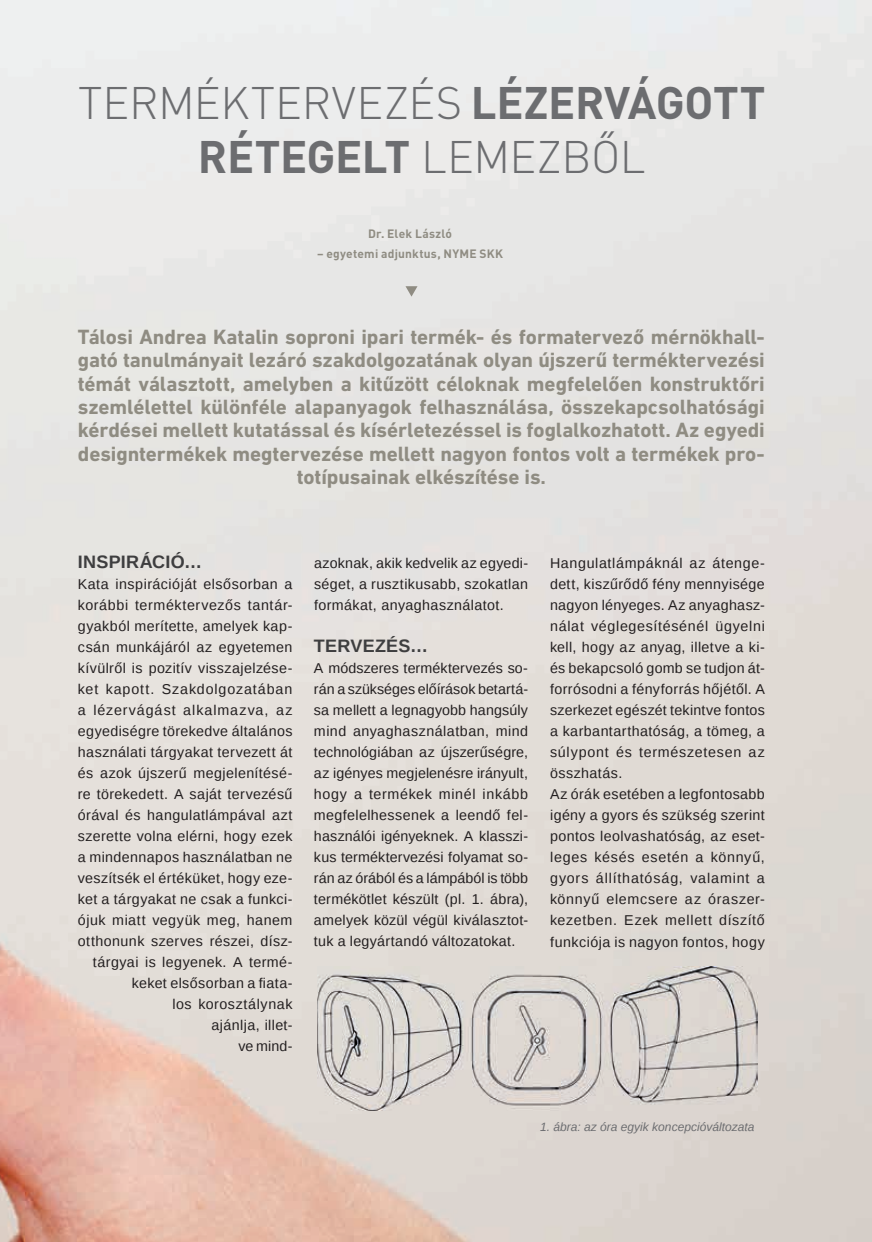
<style>
.page{position:relative;width:872px;height:1242px;background:#fff}
.page>*{position:absolute;margin:0;border:0;box-sizing:border-box;transform-origin:0 0}
.t1{font:300 45px/54px "DIN Pro";letter-spacing:.005em;color:#6c6d70;text-align:center}
.t2{font:700 21px/23.4px "DIN Next LT Pro";letter-spacing:-.005em;color:#8f8c82;text-align:center}
.t3{font:700 18px "Liberation Sans";letter-spacing:.015em;color:#3e3e3f}
.t4{font:14.25px/21px "Liberation Sans";letter-spacing:.03em;color:#231f20;text-align:justify}
.t5{font:700 12px "DIN Pro";letter-spacing:.02em;color:#8f8c82}
.t6{font:italic 12px "Liberation Sans";color:#6c6d70}
.s1{font-weight:700}
</style>
<div class="page">
<img style="left:0;top:0;width:872px;height:1242px">
<svg style="left:405px;top:286px;width:12px;height:11px"></svg>
<img style="left:317px;top:966px;width:440px;height:144px">
<h1 class="t1" style="left:78px;top:74px;width:689px">TERMÉKTERVEZÉS <span class="s1">LÉZERVÁGOTT<br>RÉTEGELT</span> LEMEZBŐL</h1>
<p class="t5" style="left:368px;top:226px;width:85px">Dr. Elek László</p>
<p class="t5" style="left:317px;top:245px;width:188px">– egyetemi adjunktus, NYME SKK</p>
<p class="t2" style="left:78px;top:325px;width:688px">Tálosi Andrea Katalin soproni ipari termék- és formatervező mérnökhall&shy;gató tanulmányait lezáró szakdolgozatának olyan újszerű terméktervezési témát választott, amelyben a kitűzött céloknak megfelelően konstruktőri szemlélettel különféle alapanyagok felhasználása, összekapcsolhatósági kérdései mellett kutatással és kísérletezéssel is foglalkozhatott. Az egyedi designtermékek megtervezése mellett nagyon fontos volt a termékek pro&shy;totípusainak elkészítése is.</p>
<p class="t3" style="left:78px;top:549px;width:126px">INSPIRÁCIÓ…</p>
<p class="t4" style="left:78px;top:574px;width:216px;text-align:right">Kata inspirációját elsősorban a korábbi terméktervezős tantár&shy;gyakból merítette, amelyek kap&shy;csán munkájáról az egyetemen kívülről is pozitív visszajelzése&shy;ket kapott. Szakdolgozatában a lézervágást alkalmazva, az egyediségre törekedve általános használati tárgyakat tervezett át és azok újszerű megjelenítésé&shy;re törekedett. A saját tervezésű órával és hangulatlámpával azt szerette volna elérni, hogy ezek a mindennapos használatban ne veszítsék el értéküket, hogy eze&shy;ket a tárgyakat ne csak a funkci&shy;ójuk miatt vegyük meg, hanem otthonunk szerves részei, dísz&shy;tárgyai is legyenek. A termé&shy;keket elsősorban a fiata-<br>los korosztálynak<br>ajánlja, illet-<br>ve mind-</p>
<p class="t4" style="left:314px;top:553px;width:216px">azoknak, akik kedvelik az egyedi&shy;séget, a rusztikusabb, szokatlan formákat, anyaghasználatot.</p>
<p class="t3" style="left:314px;top:633px;width:116px">TERVEZÉS…</p>
<p class="t4" style="left:314px;top:658px;width:216px">A módszeres terméktervezés so&shy;rán a szükséges előírások betartá&shy;sa mellett a legnagyobb hangsúly mind anyaghasználatban, mind technológiában az újszerűségre, az igényes megjelenésre irányult, hogy a termékek minél inkább megfelelhessenek a leendő fel&shy;használói igényeknek. A klasszi&shy;kus terméktervezési folyamat so&shy;rán az órából és a lámpából is több termékötlet készült (pl. 1. ábra), amelyek közül végül kiválasztot&shy;tuk a legyártandó változatokat.</p>
<p class="t4" style="left:550px;top:553px;width:216px;text-align:left">Hangulatlámpáknál az átenge&shy;dett, kiszűrődő fény mennyisége nagyon lényeges. Az anyaghasz&shy;nálat véglegesítésénél ügyelni kell, hogy az anyag, illetve a ki&shy;és bekapcsoló gomb se tudjon át&shy;forrósodni a fényforrás hőjétől. A szerkezet egészét tekintve fontos a karbantarthatóság, a tömeg, a súlypont és természetesen az összhatás.<br>Az órák esetében a legfontosabb igény a gyors és szükség szerint pontos leolvashatóság, az eset&shy;leges késés esetén a könnyű, gyors állíthatóság, valamint a könnyű elemcsere az óraszer&shy;kezetben. Ezek mellett díszítő funkciója is nagyon fontos, hogy</p>
<p class="t6" style="left:540px;top:1118px;width:216px">1. ábra: az óra egyik koncepcióváltozata</p>
</div>
